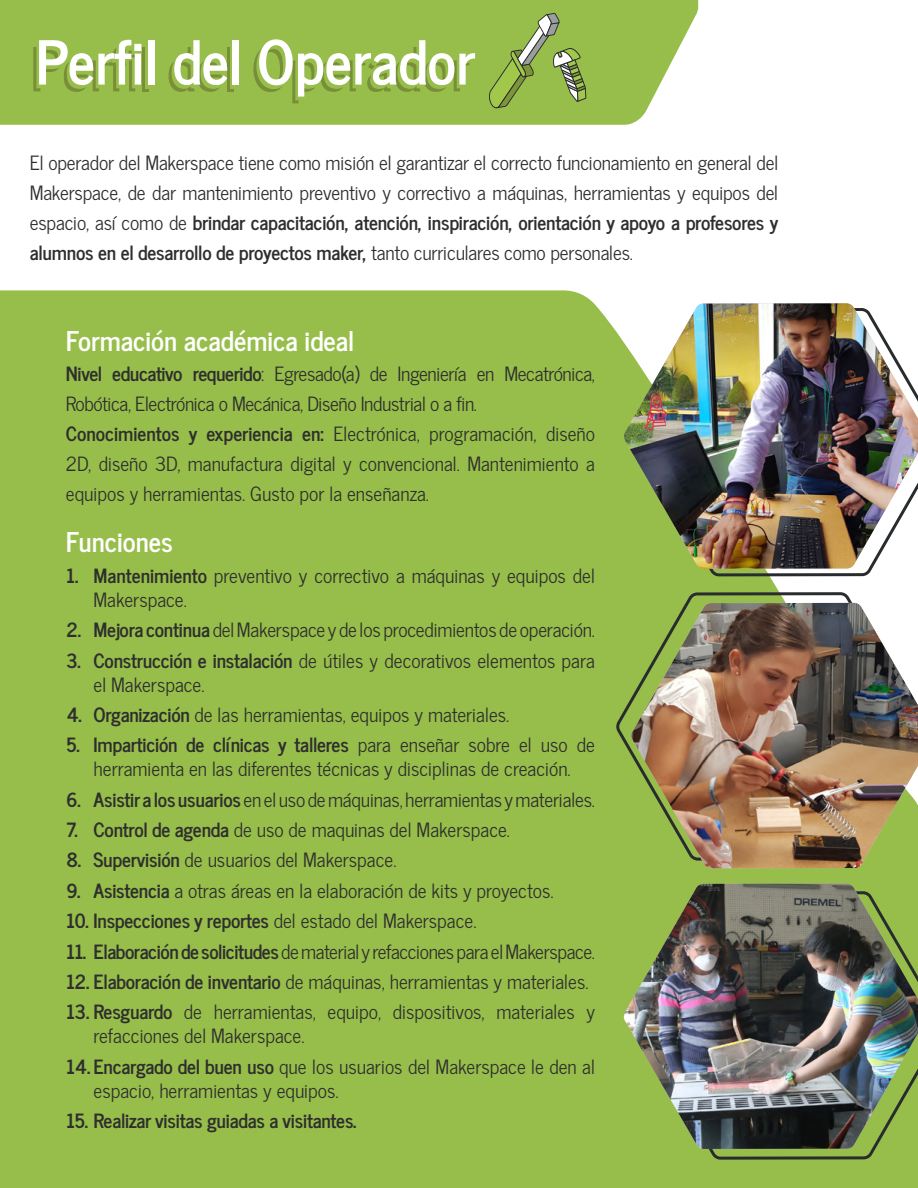
<style>
.page{position:relative;width:918px;height:1188px;background:#fff}
.page>*{position:absolute;margin:0;border:0;box-sizing:border-box;transform-origin:0 0}
.t1{font:700 60px "News Cycle";color:#fff}
.t2{font:700 27px "News Cycle";color:#fff}
.t3{font:19.5px/30px "News Cycle";color:#2e2e2e}
.t4{font:700 19.5px "News Cycle";letter-spacing:-.01em;color:#2e2e2e}
.t5{font:19.5px "News Cycle";letter-spacing:-.02em;color:#2e2e2e}
.s1{font-weight:700}
.s2{font-weight:400}
</style>
<div class="page">
<div style="left:0;top:290px;width:918px;height:898px;background:#97be4a"></div>
<div style="left:0;top:0;width:698px;height:125px;background:#97be4a"></div>
<svg style="left:636px;top:1149px;width:282px;height:12px;background:#86a745"></svg>
<img style="left:623px;top:884px;width:295px;height:265px">
<svg style="left:613px;top:591px;width:305px;height:271px"></svg>
<img style="left:631px;top:603px;width:287px;height:265px">
<svg style="left:635px;top:569px;width:283px;height:9px"></svg>
<img style="left:623px;top:303px;width:295px;height:266px">
<svg style="left:488px;top:13px;width:98px;height:95px;background:#94b455"></svg>
<h1 class="t1" style="left:35px;top:9px;width:441px">Perfil del Operador</h1>
<p class="t3" style="left:30px;top:147px;width:750px;text-align:justify">El operador del Makerspace tiene como misión el garantizar el correcto funcionamiento en general del Makerspace, de dar mantenimiento preventivo y correctivo a máquinas, herramientas y equipos del espacio, así como de <span class="s1">brindar capacitación, atención, inspiración, orientación y apoyo a profesores y alumnos en el desarrollo de proyectos maker,</span> tanto curriculares como personales.</p>
<h2 class="t2" style="left:66px;top:317px;width:290px">Formación académica ideal</h2>
<p class="t3" style="left:66px;top:358px;width:531px"><span class="s1">Nivel educativo requerido</span>: Egresado(a) de Ingeniería en Mecatrónica, Robótica, Electrónica o Mecánica, Diseño Industrial o a fin.<br><span class="s1">Conocimientos y experiencia en:</span> Electrónica, programación, diseño 2D, diseño 3D, manufactura digital y convencional. Mantenimiento a equipos y herramientas. Gusto por la enseñanza.</p>
<h2 class="t2" style="left:66px;top:518px;width:108px">Funciones</h2>
<p class="t3" style="left:94px;top:563px;width:503px;line-height:24px;text-indent:-27px"><span class="s1">1. Mantenimiento</span> preventivo y correctivo a máquinas y equipos del<br>Makerspace.</p>
<p class="t3" style="left:67px;top:614px;width:530px"><span class="s1">2. Mejora continua</span> del Makerspace y de los procedimientos de operación.</p>
<p class="t3" style="left:94px;top:647px;width:503px;line-height:24px;text-indent:-27px"><span class="s1">3. Construcción e instalación</span> de útiles y decorativos elementos para el Makerspace.</p>
<p class="t3" style="left:67px;top:699px;width:444px"><span class="s1">4. Organización</span> de las herramientas, equipos y materiales.</p>
<p class="t3" style="left:67px;top:732px;width:530px;line-height:24px;text-align:center"><span class="s1">5. Impartición de clínicas y talleres</span> para enseñar sobre el uso de herramienta en las diferentes técnicas y disciplinas de creación.</p>
<p class="t3" style="left:67px;top:784px;width:530px"><span class="s1">6. Asistir a los usuarios</span> en el uso de máquinas, herramientas y materiales.</p>
<p class="t3" style="left:67px;top:814px;width:445px"><span class="s1">7. Control de agenda</span> de uso de maquinas del Makerspace.</p>
<p class="t3" style="left:67px;top:844px;width:331px"><span class="s1">8. Supervisión</span> de usuarios del Makerspace.</p>
<p class="t3" style="left:67px;top:875px;width:489px"><span class="s1">9. Asistencia</span> a otras áreas en la elaboración de kits y proyectos.</p>
<p class="t4" style="left:67px;top:904px;width:411px">10. Inspecciones y reportes <span class="s2">del estado del Makerspace.</span></p>
<p class="t5" style="left:67px;top:935px;width:530px"><span class="s1">11. Elaboración de solicitudes</span> de material y refacciones para el Makerspace.</p>
<p class="t3" style="left:67px;top:966px;width:524px"><span class="s1">12. Elaboración de inventario</span> de máquinas, herramientas y materiales.</p>
<p class="t3" style="left:94px;top:999px;width:503px;line-height:24px;text-indent:-27px"><span class="s1">13. Resguardo</span> de herramientas, equipo, dispositivos, materiales y refacciones del Makerspace.</p>
<p class="t3" style="left:94px;top:1054px;width:503px;line-height:24px;text-indent:-27px"><span class="s1">14. Encargado del buen uso</span> que los usuarios del Makerspace le den al espacio, herramientas y equipos.</p>
<p class="t4" style="left:67px;top:1104px;width:292px">15. Realizar visitas guiadas a visitantes.</p>
</div>
